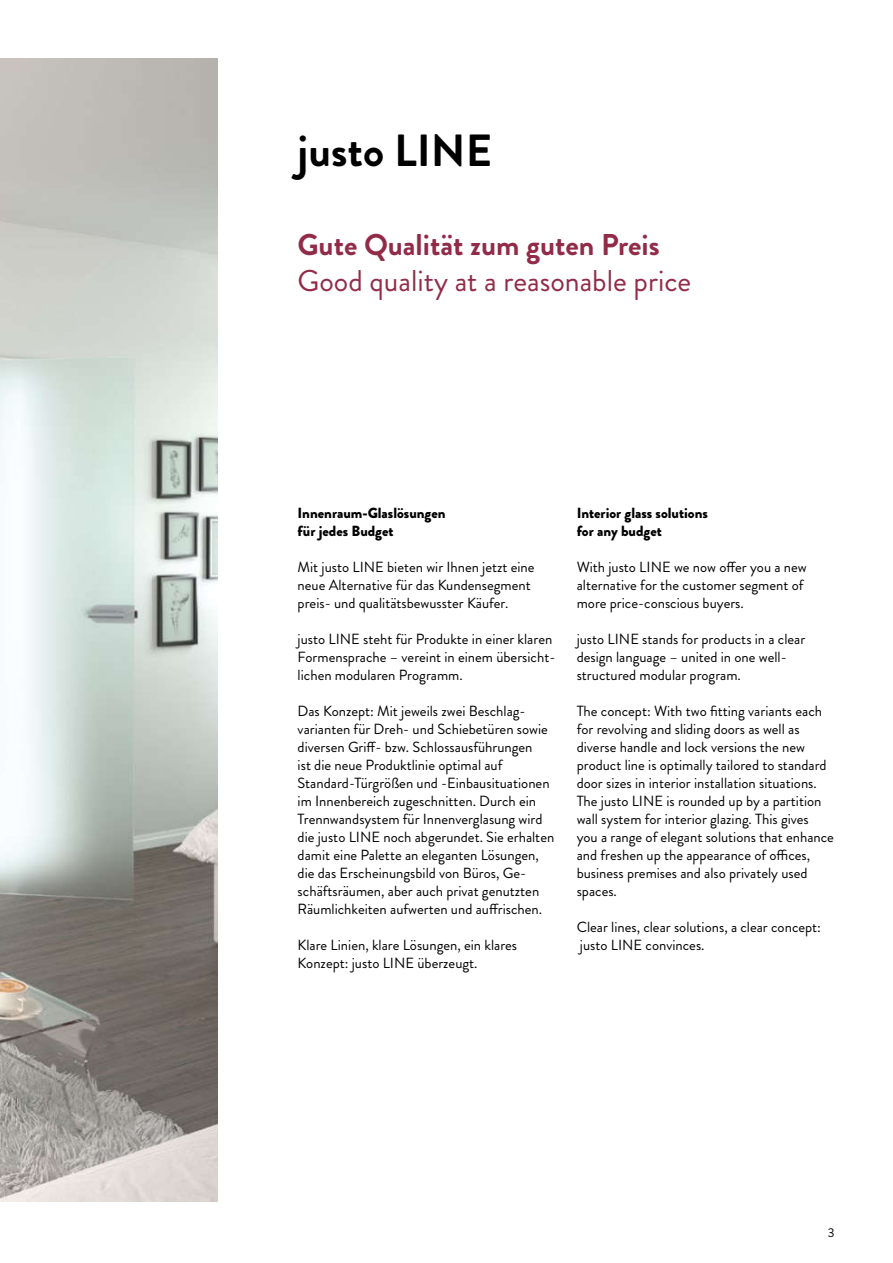
<style>
.page{position:relative;width:893px;height:1263px;background:#fff}
.page>*{position:absolute;margin:0;border:0;box-sizing:border-box;transform-origin:0 0}
.t1{font:700 45px "Brandon Grotesque";color:#000}
.t2{font:30px "Brandon Grotesque";color:#922b48}
.t3{font:700 30px "Brandon Grotesque";color:#922b48}
.t4{font:14.7px/18px "Brandon Grotesque";color:#000}
.t5{font:900 14.7px/18px "Brandon Grotesque";color:#000}
.t6{font:12.75px "Brandon Grotesque";color:#000}
</style>
<div class="page">
<img style="left:0;top:58px;width:218px;height:1143px">
<h1 class="t1" style="left:298px;top:132px;width:196px">justo LINE</h1>
<h2 class="t3" style="left:298px;top:232px;width:364px">Gute Qualität zum guten Preis</h2>
<h2 class="t2" style="left:298px;top:264px;width:395px">Good quality at a reasonable price</h2>
<p class="t5" style="left:298px;top:505px;width:149px">Innenraum-Glaslösungen für jedes Budget</p>
<p class="t4" style="left:298px;top:558px;width:238px">Mit justo LINE bieten wir Ihnen jetzt eine neue Alternative für das Kundensegment preis- und qualitäts bewusster Käufer.</p>
<p class="t4" style="left:298px;top:630px;width:259px">justo LINE steht für Produkte in einer klaren<br>Formensprache – vereint in einem übersicht&shy;lichen modularen Programm.</p>
<p class="t4" style="left:298px;top:702px;width:258px">Das Konzept: Mit jeweils zwei Beschlag&shy;varianten für Dreh- und Schiebetüren sowie diversen Griff- bzw. Schlossausführungen<br>ist die neue Produktlinie optimal auf Standard-Türgrößen und -Einbausituationen im Innenbereich zugeschnitten. Durch ein Trennwandsystem für Innenverglasung wird die justo LINE noch abgerundet. Sie erhalten damit eine Palette an eleganten Lösungen, die das Erscheinungsbild von Büros, Ge&shy;schäftsräumen, aber auch privat genutzten Räumlichkeiten aufwerten und auffrischen.</p>
<p class="t4" style="left:298px;top:936px;width:221px">Klare Linien, klare Lösungen, ein klares<br>Konzept: justo LINE überzeugt.</p>
<p class="t5" style="left:577px;top:505px;width:133px">Interior glass solutions for any budget</p>
<p class="t4" style="left:577px;top:558px;width:232px">With justo LINE we now offer you a new alternative for the customer segment of more price-conscious buyers.</p>
<p class="t4" style="left:577px;top:630px;width:230px">justo LINE stands for products in a clear design language – united in one well&shy;structured modular program.</p>
<p class="t4" style="left:577px;top:702px;width:259px">The concept: With two fitting variants each for revolving and sliding doors as well as diverse handle and lock versions the new product line is optimally tailored to standard door sizes in interior installation situations.<br>The justo LINE is rounded up by a partition wall system for interior glazing. This gives<br>you a range of elegant solutions that enhance and freshen up the appearance of offices, business premises and also privately used spaces.</p>
<p class="t4" style="left:577px;top:918px;width:246px">Clear lines, clear solutions, a clear concept: justo LINE convinces.</p>
<p class="t6" style="left:828px;top:1225px;width:8px">3</p>
</div>
